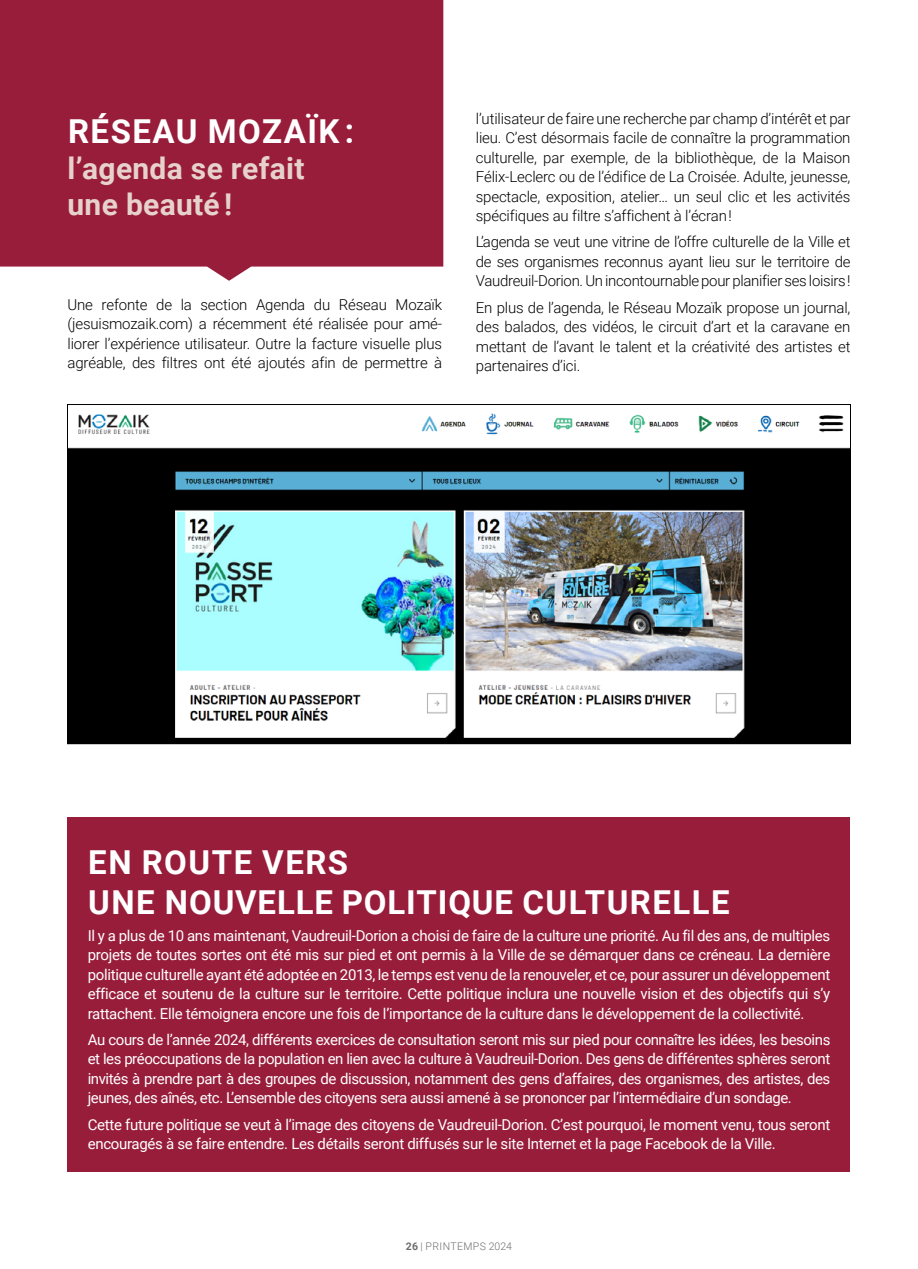
<style>
.page{position:relative;width:918px;height:1269px;background:#fff}
.page>*{position:absolute;margin:0;border:0;box-sizing:border-box;transform-origin:0 0}
.t1{font:700 33px/40.5px "Roboto";letter-spacing:.045em;color:#fff}
.t2{font:700 30px/36px "Roboto";letter-spacing:.01em;color:#e7d1ce}
.t3{font:15px/19.5px "Roboto";letter-spacing:-.02em;color:#fff;text-align:justify}
.t4{font:300 15px/19.5px "Roboto";letter-spacing:-.01em;color:#000;text-align:justify}
.t5{font:300 10.5px "Roboto";letter-spacing:.035em;color:#6d6e71}
.s1{font-weight:700}
</style>
<div class="page">
<div style="left:68px;top:817px;width:782px;height:355px;background:#981d3b"></div>
<div style="left:0;top:0;width:443px;height:281px;background:#981d3b"></div>
<img style="left:69px;top:413px;width:780px;height:329px">
<h1 class="t1" style="left:68px;top:109px;width:288px">RÉSEAU MOZAÏK :</h1>
<h2 class="t2" style="left:68px;top:149px;width:239px">l’agenda se refait une beauté !</h2>
<p class="t4" style="left:68px;top:294px;width:376px">Une refonte de la section Agenda du Réseau Mozaïk (jesuismozaik.com) a récemment été réalisée pour amé&shy;liorer l’expérience utilisateur. Outre la facture visuelle plus agréable, des filtres ont été ajoutés afin de permettre à</p>
<p class="t4" style="left:476px;top:108px;width:376px">l’utilisateur de faire une recherche par champ d’intérêt et par lieu. C’est désormais facile de connaître la programmation culturelle, par exemple, de la bibliothèque, de la Maison Félix-Leclerc ou de l’édifice de La Croisée. Adulte, jeunesse, spectacle, exposition, atelier… un seul clic et les activités spécifiques au filtre s’affichent à l’écran !</p>
<p class="t4" style="left:476px;top:232px;width:376px">L’agenda se veut une vitrine de l’offre culturelle de la Ville et de ses organismes reconnus ayant lieu sur le territoire de Vaudreuil-Dorion. Un incontournable pour planifier ses loisirs !</p>
<p class="t4" style="left:476px;top:297px;width:376px">En plus de l’agenda, le Réseau Mozaïk propose un journal, des balados, des vidéos, le circuit d’art et la caravane en mettant de l’avant le talent et la créativité des artistes et partenaires d’ici.</p>
<h1 class="t1" style="left:88px;top:841px;width:643px">EN ROUTE VERS<br>UNE NOUVELLE POLITIQUE CULTURELLE</h1>
<p class="t3" style="left:88px;top:925px;width:744px">Il y a plus de 10 ans maintenant, Vaudreuil-Dorion a choisi de faire de la culture une priorité. Au fil des ans, de multiples projets de toutes sortes ont été mis sur pied et ont permis à la Ville de se démarquer dans ce créneau. La dernière politique culturelle ayant été adoptée en 2013, le temps est venu de la renouveler, et ce, pour assurer un développement efficace et soutenu de la culture sur le territoire. Cette politique inclura une nouvelle vision et des objectifs qui s’y rattachent. Elle témoignera encore une fois de l’importance de la culture dans le développement de la collectivité.</p>
<p class="t3" style="left:88px;top:1029px;width:744px">Au cours de l’année 2024, différents exercices de consultation seront mis sur pied pour connaître les idées, les besoins et les préoccupations de la population en lien avec la culture à Vaudreuil-Dorion. Des gens de différentes sphères seront invités à prendre part à des groupes de discussion, notamment des gens d’affaires, des organismes, des artistes, des jeunes, des aînés, etc. L’ensemble des citoyens sera aussi amené à se prononcer par l’intermédiaire d’un sondage.</p>
<p class="t3" style="left:88px;top:1114px;width:744px">Cette future politique se veut à l’image des citoyens de Vaudreuil-Dorion. C’est pourquoi, le moment venu, tous seront encouragés à se faire entendre. Les détails seront diffusés sur le site Internet et la page Facebook de la Ville.</p>
<p class="t5" style="left:406px;top:1239px;width:108px"><span class="s1">26</span> | PRINTEMPS 2024</p>
</div>
